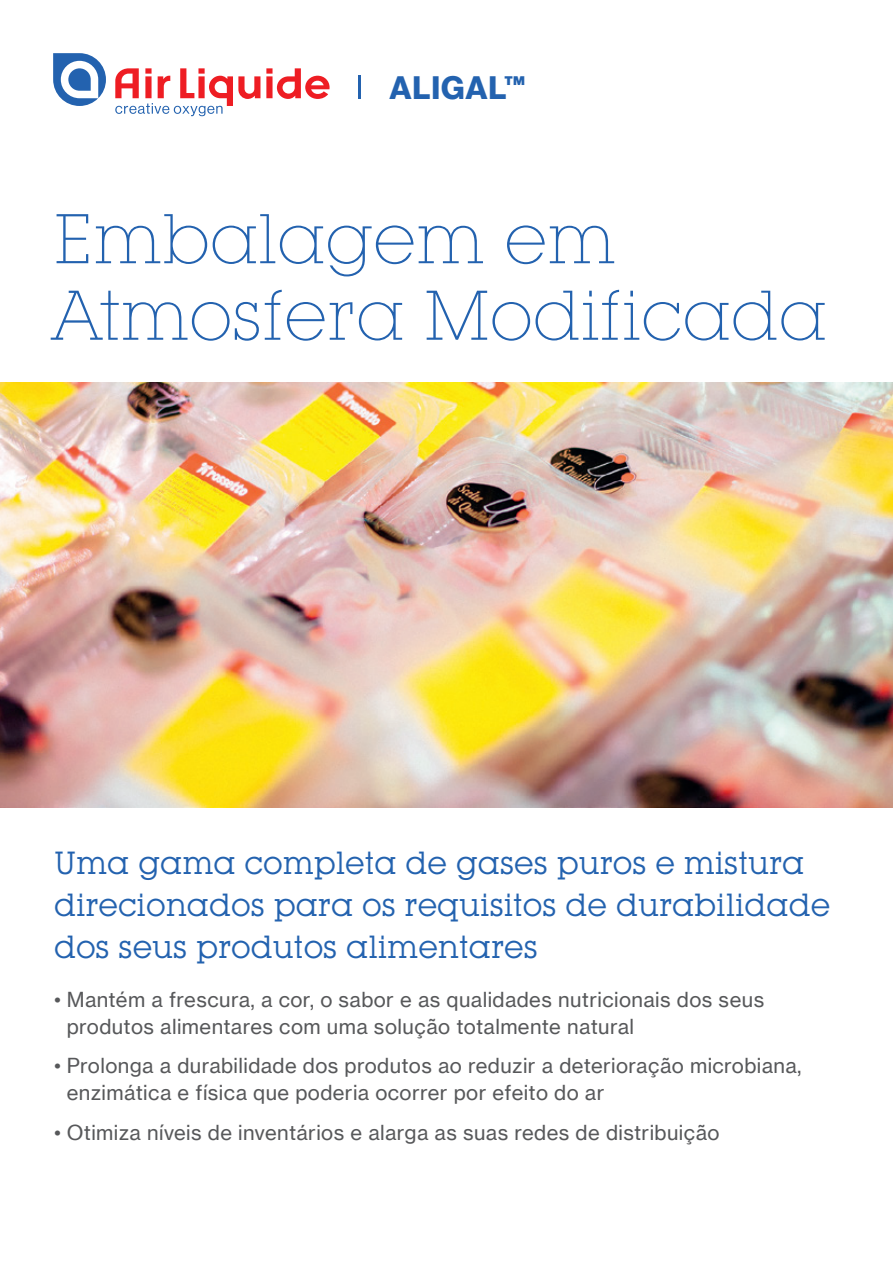
<style>
.page{position:relative;width:893px;height:1263px;background:#fff}
.page>*{position:absolute;margin:0;border:0;box-sizing:border-box;transform-origin:0 0}
.t1{font:300 69px/76.5px "Lubalin Graph IT Cby BT Xtra";letter-spacing:.005em;color:#2362af}
.t2{font:31.8px "N Haas Grotesk DS Std 75 Bd";letter-spacing:.03em;color:#2362af}
.t3{font:31.5px/42px "Lubalin Graph IT Cby BT";color:#2362af}
.t4{font:20.25px/27px "N Haas Grotesk TX Pro 55 Rg";letter-spacing:.02em;color:#57585a}
</style>
<div class="page">
<hr style="left:358px;top:75px;width:2px;height:24px;background:#2362af">
<img style="left:0;top:382px;width:893px;height:426px">
<svg style="left:53px;top:53px;width:53px;height:53px"></svg>
<svg style="left:266px;top:68px;width:64px;height:31px"></svg>
<svg style="left:115px;top:68px;width:145px;height:48px"></svg>
<h2 class="t2" style="left:389px;top:69px;width:138px">ALIGAL™</h2>
<h1 class="t1" style="left:54px;top:200px;width:774px">Embalagem em<br>Atmosfera Modificada</h1>
<h3 class="t3" style="left:54px;top:842px;width:778px">Uma gama completa de gases puros e mistura direcionados para os requisitos de durabilidade dos seus produtos alimentares</h3>
<p class="t4" style="left:67px;top:986px;width:699px;text-indent:-13px">• Mantém a frescura, a cor, o sabor e as qualidades nutricionais dos seus produtos alimentares com uma solução totalmente natural</p>
<p class="t4" style="left:67px;top:1052px;width:736px;text-indent:-13px">• Prolonga a durabilidade dos produtos ao reduzir a deterioração microbiana, enzimática e física que poderia ocorrer por efeito do ar</p>
<p class="t4" style="left:54px;top:1119px;width:667px">• Otimiza níveis de inventários e alarga as suas redes de distribuição</p>
</div>
